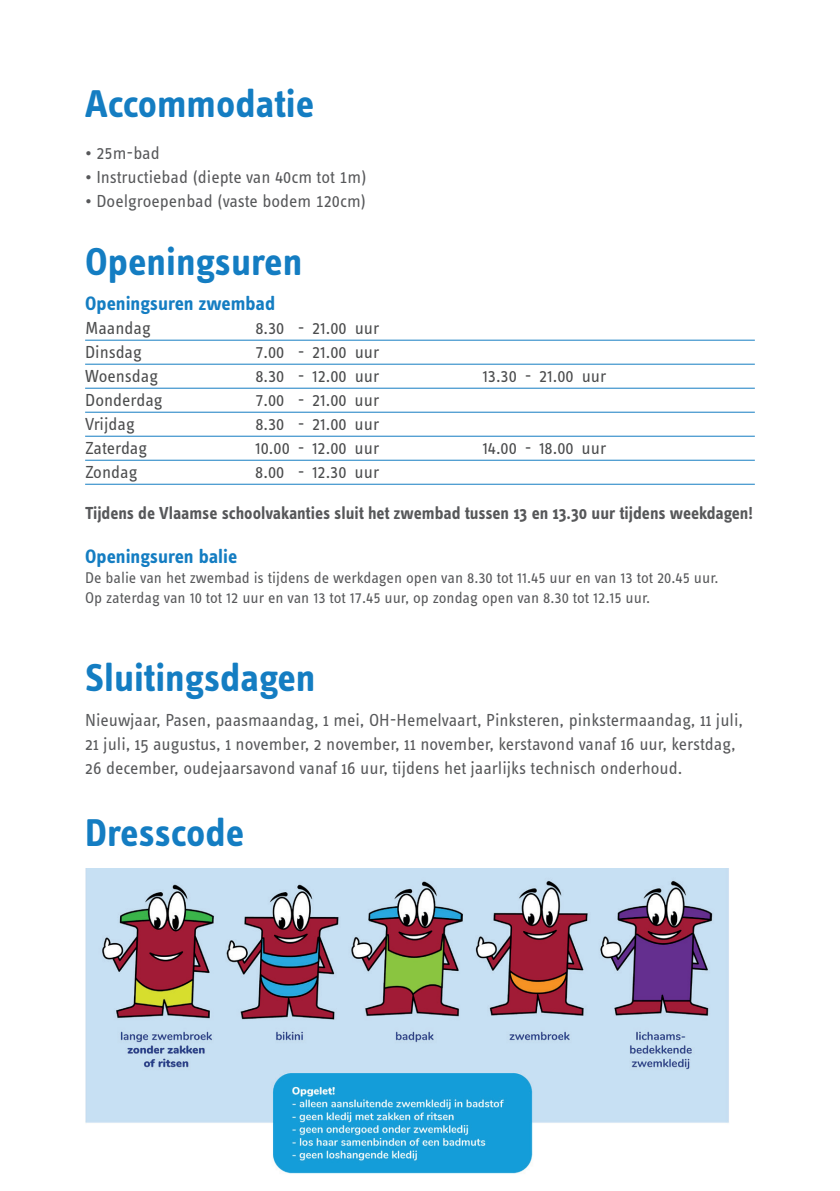
<style>
.page{position:relative;width:840px;height:1191px;background:#fff}
.page>*{position:absolute;margin:0;border:0;box-sizing:border-box;transform-origin:0 0}
.t1{font:700 40px "Info OT Text";color:#147dc2}
.t2{font:700 20px "Info OT Text";color:#147dc2}
.t3{font:18px/24px "Info OT Text";color:#57585a}
.t4{font:18px "Info OT Text";color:#4b4c4d}
.t5{font:700 18px "Info OT Text";color:#57585a}
.t6{font:16px/20px "Info OT Text";color:#57585a}
.s1{font-family:"Rubik";font-weight:500}
</style>
<div class="page">
<hr style="left:85px;top:340px;width:669px;height:1px;background:#147dc2">
<hr style="left:85px;top:364px;width:669px;height:1px;background:#147dc2">
<hr style="left:85px;top:388px;width:669px;height:1px;background:#147dc2">
<hr style="left:85px;top:412px;width:669px;height:1px;background:#147dc2">
<hr style="left:85px;top:436px;width:669px;height:1px;background:#147dc2">
<hr style="left:85px;top:460px;width:669px;height:1px;background:#147dc2">
<hr style="left:85px;top:484px;width:669px;height:1px;background:#147dc2">
<img style="left:85px;top:869px;width:644px;height:305px">
<div style="left:66px;top:1128px;width:196px;height:63px;background:#fff"></div>
<h1 class="t1" style="left:85px;top:79px;width:230px">Accommodatie</h1>
<p class="t3" style="left:85px;top:141px;width:76px"><span class="s1">•</span> 25m-bad</p>
<p class="t3" style="left:85px;top:165px;width:283px"><span class="s1">•</span> Instructiebad (diepte van 40cm tot 1m)</p>
<p class="t3" style="left:85px;top:189px;width:282px"><span class="s1">•</span> Doelgroepenbad (vaste bodem 120cm)</p>
<h1 class="t1" style="left:85px;top:237px;width:219px">Openingsuren</h1>
<p class="t2" style="left:85px;top:291px;width:191px">Openingsuren zwembad</p>
<p class="t4" style="left:85px;top:317px;width:67px">Maandag</p>
<p class="t4" style="left:255px;top:317px;width:125px">8.30 - 21.00 uur</p>
<p class="t4" style="left:85px;top:341px;width:58px">Dinsdag</p>
<p class="t4" style="left:255px;top:341px;width:125px">7.00 - 21.00 uur</p>
<p class="t4" style="left:85px;top:365px;width:75px">Woensdag</p>
<p class="t4" style="left:255px;top:365px;width:125px">8.30 - 12.00 uur</p>
<p class="t4" style="left:482px;top:365px;width:125px">13.30 - 21.00 uur</p>
<p class="t4" style="left:85px;top:389px;width:79px">Donderdag</p>
<p class="t4" style="left:255px;top:389px;width:125px">7.00 - 21.00 uur</p>
<p class="t4" style="left:85px;top:413px;width:51px">Vrijdag</p>
<p class="t4" style="left:255px;top:413px;width:125px">8.30 - 21.00 uur</p>
<p class="t4" style="left:85px;top:437px;width:64px">Zaterdag</p>
<p class="t4" style="left:255px;top:437px;width:125px">10.00 - 12.00 uur</p>
<p class="t4" style="left:482px;top:437px;width:125px">14.00 - 18.00 uur</p>
<p class="t4" style="left:85px;top:461px;width:54px">Zondag</p>
<p class="t4" style="left:255px;top:461px;width:125px">8.00 - 12.30 uur</p>
<p class="t5" style="left:85px;top:502px;width:669px">Tijdens de Vlaamse schoolvakanties sluit het zwembad tussen 13 en 13.30 uur tijdens weekdagen!</p>
<p class="t2" style="left:85px;top:544px;width:153px">Openingsuren balie</p>
<p class="t6" style="left:85px;top:567px;width:634px">De balie van het zwembad is tijdens de werkdagen open van 8.30 tot 11.45 uur en van 13 tot 20.45 uur.<br>Op zaterdag van 10 tot 12 uur en van 13 tot 17.45 uur, op zondag open van 8.30 tot 12.15 uur.</p>
<h1 class="t1" style="left:85px;top:653px;width:232px">Sluitingsdagen</h1>
<p class="t3" style="left:85px;top:708px;width:659px">Nieuwjaar, Pasen, paasmaandag, 1 mei, OH-Hemelvaart, Pinksteren, pinkstermaandag, 11 juli,<br>21 juli, 15 augustus, 1 november, 2 november, 11 november, kerstavond vanaf 16 uur, kerstdag,<br>26 december, oudejaarsavond vanaf 16 uur, tijdens het jaarlijks technisch onderhoud.</p>
<h1 class="t1" style="left:85px;top:808px;width:160px">Dresscode</h1>
</div>
